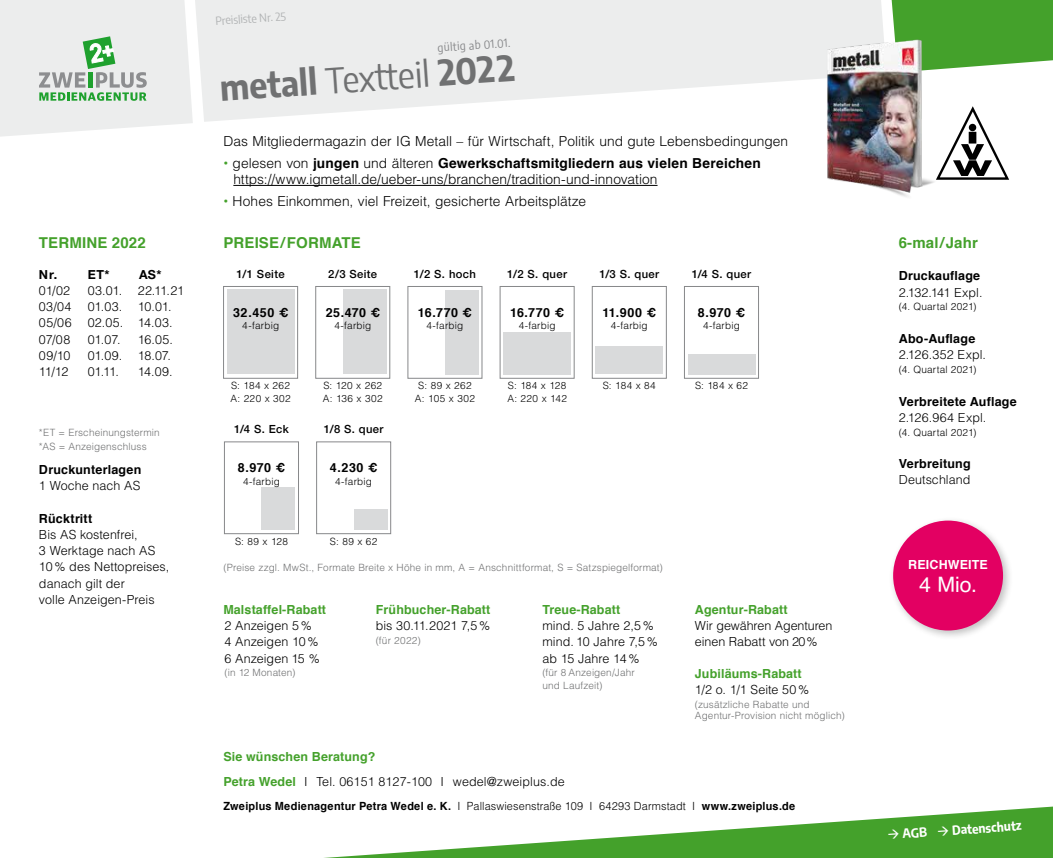
<style>
.page{position:relative;width:1053px;height:858px;background:#fff}
.page>*{position:absolute;margin:0;border:0;box-sizing:border-box;transform-origin:0 0}
.t1{font:700 semi-condensed 35px "Encode Sans";color:#707172}
.t2{font:21.25px "Helvetica";color:#fff}
.t3{font:700 15px "Helvetica";letter-spacing:.01em;color:#44a12b}
.t4{font:300 13.75px "Helvetica LT Std";color:#000}
.t5{font:700 13.75px "Helvetica";letter-spacing:.015em;color:#000}
.t6{font:300 12.5px/16.2px "Helvetica LT Std";letter-spacing:.005em;color:#000}
.t7{font:700 12.5px "Helvetica";letter-spacing:.015em;color:#000}
.t8{font:700 12.5px "Helvetica";letter-spacing:.01em;color:#44a12b}
.t9{font:700 semi-condensed 12.5px "Encode Sans";color:#fff}
.t10{font:300 12.5px "Helvetica LT Std";letter-spacing:.025em;color:#000}
.t11{font:700 12.5px "Helvetica";letter-spacing:.01em;color:#fff}
.t12{font:12.5px "Helvetica Neue LT 75 Bd";color:#000}
.t13{font:700 11.25px "Helvetica";letter-spacing:.02em;color:#000}
.t14{font:11.25px "Helvetica Neue LT 65 Md";letter-spacing:.035em;color:#000}
.t15{font:semi-condensed 11.25px "Encode Sans";color:#b1b3b4}
.t16{font:semi-condensed 11.25px "Encode Sans";color:#87888a}
.t17{font:300 10px/13.8px "Helvetica LT Std";letter-spacing:.015em;color:#707172}
.t18{font:300 10px/12.5px "Helvetica LT Std";letter-spacing:.02em;color:#000}
.t19{font:300 10px/12.5px "Helvetica LT Std";letter-spacing:.045em;color:#000}
.t20{font:300 10px/12.5px "Helvetica LT Std";letter-spacing:.04em;color:#000}
.s1{font-weight:400}
.s2{color:#44a12b}
.s3{font-family:"Helvetica LT Std";font-weight:300}
.s4{font-family:"Helvetica";font-weight:700;color:#44a12b}
</style>
<div class="page">
<svg style="left:195px;top:0;width:688px;height:122px;fill:#eceded"></svg>
<hr style="left:233px;top:185px;width:424px;height:1px;background:#000">
<div style="left:891px;top:0;width:161px;height:69px;background:#44a12b"></div>
<svg style="left:0;top:0;width:193px;height:137px;background:#e1e8e3"></svg>
<div style="left:888px;top:516px;width:125px;height:125px;background:#000;opacity:.25"></div>
<div style="left:893px;top:520px;width:109px;height:110px;background:#e30062;border-radius:50%"></div>
<svg style="left:338px;top:806px;width:714px;height:51px"></svg>
<div style="left:227px;top:290px;width:67px;height:84px;background:#d9dadb"></div>
<div style="left:445px;top:290px;width:33px;height:84px;background:#d9dadb"></div>
<div style="left:503px;top:332px;width:68px;height:42px;background:#d9dadb"></div>
<div style="left:343px;top:290px;width:43px;height:84px;background:#d9dadb"></div>
<div style="left:223px;top:286px;width:75px;height:92px;border:1px solid #87888a"></div>
<div style="left:315px;top:286px;width:75px;height:92px;border:1px solid #87888a"></div>
<div style="left:407px;top:286px;width:75px;height:92px;border:1px solid #87888a"></div>
<div style="left:500px;top:286px;width:74px;height:92px;border:1px solid #87888a"></div>
<div style="left:595px;top:346px;width:68px;height:28px;background:#d9dadb"></div>
<div style="left:688px;top:354px;width:67px;height:20px;background:#d9dadb"></div>
<div style="left:261px;top:487px;width:34px;height:43px;background:#d9dadb"></div>
<div style="left:353px;top:509px;width:34px;height:21px;background:#d9dadb"></div>
<div style="left:592px;top:286px;width:74px;height:92px;border:1px solid #87888a"></div>
<div style="left:684px;top:286px;width:74px;height:92px;border:1px solid #87888a"></div>
<div style="left:224px;top:441px;width:75px;height:93px;border:1px solid #87888a"></div>
<div style="left:316px;top:441px;width:75px;height:93px;border:1px solid #87888a"></div>
<svg style="left:949px;top:106px;width:60px;height:74px"></svg>
<div style="left:968px;top:124px;width:8px;height:7px;background:#000;border-radius:50%"></div>
<img style="left:813px;top:33px;width:136px;height:164px">
<p class="t3" style="left:39px;top:230px;width:108px">TERMINE 2022</p>
<p class="t12" style="left:39px;top:266px;width:20px">Nr.</p>
<p class="t12" style="left:88px;top:266px;width:23px">ET*</p>
<p class="t12" style="left:139px;top:266px;width:24px">AS*</p>
<p class="t6" style="left:39px;top:282px;width:33px">01/02</p>
<p class="t6" style="left:88px;top:282px;width:98px">03.01. 22.11.21</p>
<p class="t6" style="left:39px;top:298px;width:34px">03/04</p>
<p class="t6" style="left:88px;top:298px;width:85px">01.03. 10.01.</p>
<p class="t6" style="left:39px;top:314px;width:34px">05/06</p>
<p class="t6" style="left:88px;top:314px;width:86px">02.05. 14.03.</p>
<p class="t6" style="left:39px;top:331px;width:33px">07/08</p>
<p class="t6" style="left:88px;top:331px;width:34px">01.07.</p>
<p class="t6" style="left:138px;top:331px;width:37px">16.05.</p>
<p class="t6" style="left:39px;top:347px;width:33px">09/10</p>
<p class="t6" style="left:88px;top:347px;width:85px">01.09. 18.07.</p>
<p class="t6" style="left:39px;top:363px;width:31px">11/12</p>
<p class="t6" style="left:88px;top:363px;width:33px">01.11.</p>
<p class="t6" style="left:138px;top:363px;width:36px">14.09.</p>
<p class="t17" style="left:39px;top:426px;width:122px">*ET = Erscheinungstermin *AS = Anzeigenschluss</p>
<p class="t7" style="left:39px;top:459px;width:104px">Druckunterlagen</p>
<p class="t6" style="left:39px;top:477px;width:103px">1 Woche nach AS</p>
<p class="t7" style="left:39px;top:508px;width:55px">Rücktritt</p>
<p class="t6" style="left:39px;top:526px;width:132px">Bis AS kostenfrei,<br>3 Werktage nach AS<br>10% des Nettopreises, danach gilt der<br>volle Anzeigen-Preis</p>
<p class="t15" style="left:215px;top:13px;width:72px;rotate:-4deg">Preisliste Nr. 25</p>
<p class="t16" style="left:437px;top:40px;width:74px;rotate:-4deg">gültig ab 01.01.</p>
<h1 class="t1" style="left:218px;top:62px;width:297px;rotate:-4deg">metall <span class="s1">Textteil</span> 2022</h1>
<p class="t4" style="left:223px;top:133px;width:566px">Das Mitgliedermagazin der IG Metall – für Wirtschaft, Politik und gute Lebensbedingungen</p>
<p class="t5" style="left:223px;top:152px;width:539px"><span class="s2">•</span> <span class="s3">gelesen von</span> jungen <span class="s3">und älteren</span> Gewerkschaftsmitgliedern aus vielen Bereichen</p>
<p class="t4" style="left:233px;top:170px;width:425px">https://www.igmetall.de/ueber-uns/branchen/tradition-und-innovation</p>
<p class="t4" style="left:223px;top:192px;width:364px"><span class="s4">•</span> Hohes Einkommen, viel Freizeit, gesicherte Arbeitsplätze</p>
<p class="t3" style="left:223px;top:230px;width:139px">PREISE/FORMATE</p>
<p class="t14" style="left:236px;top:267px;width:50px">1/1 Seite</p>
<p class="t14" style="left:328px;top:267px;width:50px">2/3 Seite</p>
<p class="t14" style="left:414px;top:267px;width:63px">1/2 S. hoch</p>
<p class="t14" style="left:507px;top:267px;width:61px">1/2 S. quer</p>
<p class="t7" style="left:233px;top:302px;width:57px">32.450 €</p>
<p class="t18" style="left:242px;top:319px;width:38px">4-farbig</p>
<p class="t19" style="left:230px;top:379px;width:62px">S: 184 x 262<br>A: 220 x 302</p>
<p class="t7" style="left:326px;top:302px;width:56px">25.470 €</p>
<p class="t18" style="left:334px;top:319px;width:38px">4-farbig</p>
<p class="t7" style="left:418px;top:302px;width:55px">16.770 €</p>
<p class="t18" style="left:426px;top:319px;width:38px">4-farbig</p>
<p class="t7" style="left:510px;top:302px;width:55px">16.770 €</p>
<p class="t18" style="left:518px;top:319px;width:38px">4-farbig</p>
<p class="t20" style="left:323px;top:379px;width:61px">S: 120 x 262<br>A: 136 x 302</p>
<p class="t19" style="left:415px;top:379px;width:61px;text-align:center">S: 89 x 262<br>A: 105 x 302</p>
<p class="t18" style="left:507px;top:379px;width:61px">S: 184 x 128<br>A: 220 x 142</p>
<p class="t14" style="left:234px;top:422px;width:56px">1/4 S. Eck</p>
<p class="t14" style="left:324px;top:422px;width:61px">1/8 S. quer</p>
<p class="t7" style="left:238px;top:458px;width:49px">8.970 €</p>
<p class="t18" style="left:243px;top:475px;width:38px">4-farbig</p>
<p class="t7" style="left:330px;top:458px;width:49px">4.230 €</p>
<p class="t18" style="left:335px;top:475px;width:38px">4-farbig</p>
<p class="t18" style="left:235px;top:534px;width:54px">S: 89 x 128</p>
<p class="t18" style="left:330px;top:534px;width:49px">S: 89 x 62</p>
<p class="t14" style="left:599px;top:267px;width:61px">1/3 S. quer</p>
<p class="t14" style="left:691px;top:267px;width:61px">1/4 S. quer</p>
<p class="t7" style="left:602px;top:302px;width:55px">11.900 €</p>
<p class="t18" style="left:610px;top:319px;width:38px">4-farbig</p>
<p class="t7" style="left:697px;top:302px;width:49px">8.970 €</p>
<p class="t18" style="left:703px;top:319px;width:38px">4-farbig</p>
<p class="t18" style="left:602px;top:379px;width:55px">S: 184 x 84</p>
<p class="t18" style="left:695px;top:379px;width:54px">S: 184 x 62</p>
<p class="t17" style="left:223px;top:560px;width:441px">(Preise zzgl. MwSt., Formate Breite x Höhe in mm, A = Anschnittformat, S = Satzspiegelformat)</p>
<p class="t8" style="left:223px;top:599px;width:104px">Malstaffel-Rabatt</p>
<p class="t6" style="left:224px;top:617px;width:97px">2 Anzeigen 5%<br>4 Anzeigen 10%<br>6 Anzeigen 15 %</p>
<p class="t17" style="left:224px;top:665px;width:72px">(in 12 Monaten)</p>
<p class="t8" style="left:376px;top:599px;width:116px">Frühbucher-Rabatt</p>
<p class="t6" style="left:376px;top:617px;width:116px">bis 30.11.2021 7,5%</p>
<p class="t17" style="left:376px;top:633px;width:46px">(für 2022)</p>
<p class="t8" style="left:542px;top:599px;width:79px">Treue-Rabatt</p>
<p class="t6" style="left:542px;top:617px;width:117px">mind. 5 Jahre 2,5% mind. 10 Jahre 7,5% ab 15 Jahre 14%</p>
<p class="t17" style="left:542px;top:666px;width:94px;line-height:12.5px">(für 8 Anzeigen/Jahr und Laufzeit)</p>
<p class="t8" style="left:694px;top:599px;width:94px">Agentur-Rabatt</p>
<p class="t6" style="left:694px;top:617px;width:139px">Wir gewähren Agenturen einen Rabatt von 20%</p>
<p class="t8" style="left:694px;top:663px;width:108px">Jubiläums-Rabatt</p>
<p class="t6" style="left:694px;top:681px;width:116px">1/2 o. 1/1 Seite 50%</p>
<p class="t17" style="left:694px;top:698px;width:151px;line-height:11.2px">(zusätzliche Rabatte und<br>Agentur-Provision nicht möglich)</p>
<p class="t8" style="left:223px;top:746px;width:153px">Sie wünschen Beratung?</p>
<p class="t6" style="left:223px;top:773px;width:343px"><span class="s4">Petra Wedel</span> I Tel. 06151 8127-100 I wedel@zweiplus.de</p>
<p class="t13" style="left:223px;top:796px;width:573px">Zweiplus Medienagentur Petra Wedel e. K. <span class="s3">I Pallaswiesenstraße 109 I 64293 Darmstadt I</span> www.zweiplus.de</p>
<p class="t3" style="left:898px;top:230px;width:81px">6-mal/Jahr</p>
<p class="t7" style="left:898px;top:266px;width:83px">Druckauflage</p>
<p class="t6" style="left:898px;top:284px;width:85px">2.132.141 Expl.</p>
<p class="t18" style="left:898px;top:300px;width:79px">(4. Quartal 2021)</p>
<p class="t7" style="left:898px;top:328px;width:78px">Abo-Auflage</p>
<p class="t6" style="left:898px;top:346px;width:89px">2.126.352 Expl.</p>
<p class="t18" style="left:898px;top:363px;width:79px">(4. Quartal 2021)</p>
<p class="t7" style="left:898px;top:391px;width:119px">Verbreitete Auflage</p>
<p class="t10" style="left:898px;top:409px;width:89px">2.126.964 Expl.</p>
<p class="t18" style="left:898px;top:425px;width:79px">(4. Quartal 2021)</p>
<p class="t7" style="left:898px;top:453px;width:73px">Verbreitung</p>
<p class="t6" style="left:898px;top:471px;width:73px">Deutschland</p>
<p class="t11" style="left:908px;top:554px;width:81px">REICHWEITE</p>
<h2 class="t2" style="left:919px;top:567px;width:59px">4 Mio.</h2>
<p class="t9" style="left:886px;top:825px;width:136px;rotate:-4deg">→ AGB → Datenschutz</p>
</div>
